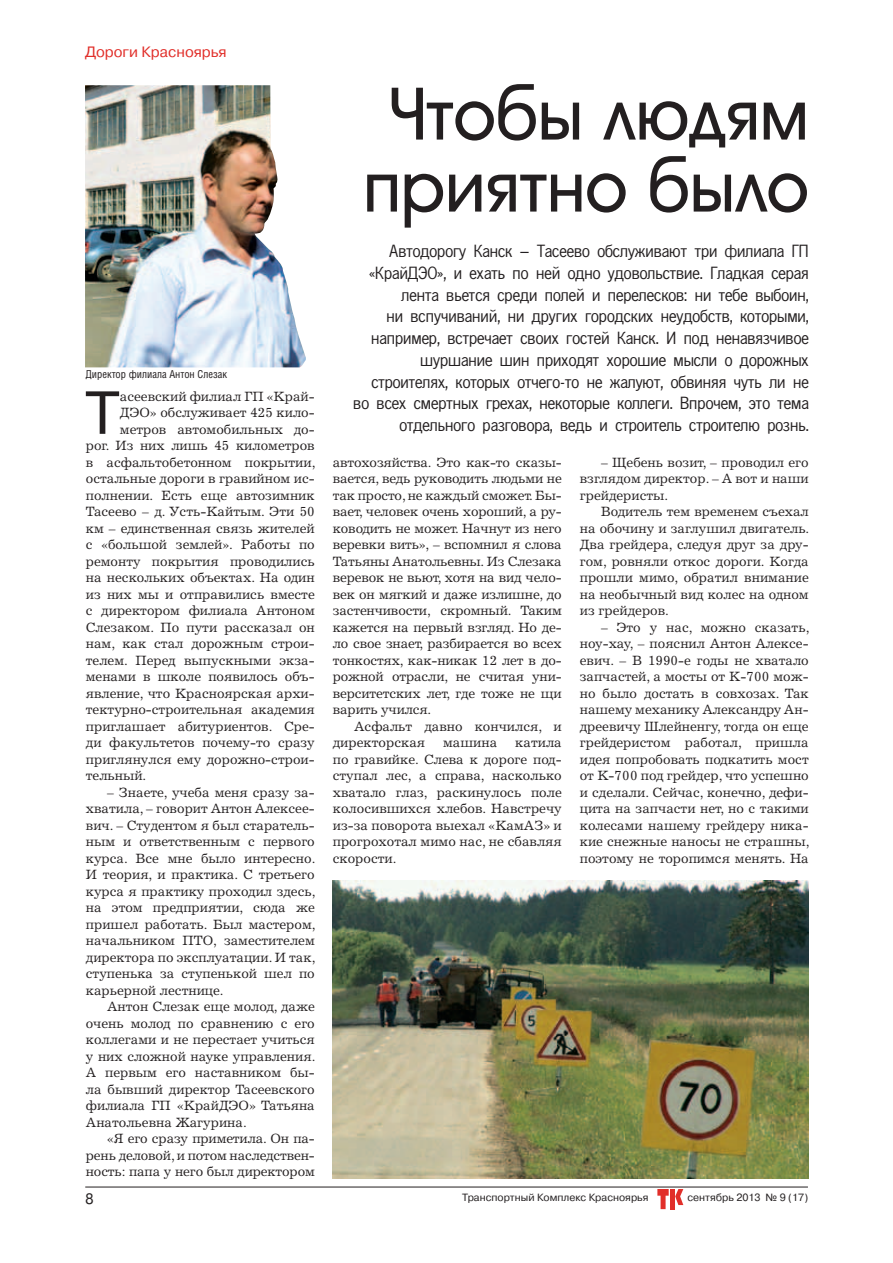
<style>
.page{position:relative;width:893px;height:1263px;background:#fff}
.page>*{position:absolute;margin:0;border:0;box-sizing:border-box;transform-origin:0 0}
.t1{font:72px/72px "zn Avante Bs";color:#231f20;text-align:center}
.t2{font:60.6px "zn Pragmatica";color:#231f20}
.t3{font:18px/21.8px "zn News Gothic";color:#231f20;text-align:right}
.t4{font:15px "zn Pragmatica";color:#e12f2a}
.t5{font:15px "zn Pragmatica";color:#231f20}
.t6{font:13.5px/16.5px "zn Excelsior";color:#231f20;text-align:justify}
.t7{font:10.5px "zn Pragmatica";color:#231f20}
.t8{font:10.5px "zn Letterica";color:#231f20}
</style>
<div class="page">
<hr style="left:85px;top:1187px;width:723px;height:1px;background:#231f20">
<svg style="left:657px;top:1189px;width:12px;height:20px"></svg>
<div style="left:670px;top:1189px;width:5px;height:20px;background:#e12f2a"></div>
<svg style="left:675px;top:1189px;width:8px;height:16px"></svg>
<img style="left:85px;top:85px;width:221px;height:282px">
<img style="left:333px;top:881px;width:476px;height:297px">
<p class="t4" style="left:85px;top:44px;width:143px">Дороги Красноярья</p>
<p class="t8" style="left:86px;top:367px;width:143px">Директор филиала Антон Слезак</p>
<h2 class="t2" style="left:85px;top:381px;width:36px">Т</h2>
<p class="t6" style="left:120px;top:388px;width:196px">асеевский филиал ГП «Край-</p>
<p class="t6" style="left:120px;top:404px;width:196px">ДЭО» обслуживает 425 кило-</p>
<p class="t6" style="left:120px;top:421px;width:196px">метров автомобильных до-</p>
<p class="t6" style="left:86px;top:437px;width:230px">рог. Из них лишь 45 километров</p>
<p class="t6" style="left:86px;top:454px;width:231px">в асфальтобетонном покрытии,</p>
<p class="t6" style="left:86px;top:470px;width:230px">остальные дороги в гравийном ис-</p>
<p class="t6" style="left:86px;top:487px;width:230px">полнении. Есть еще автозимник</p>
<p class="t6" style="left:86px;top:503px;width:230px">Тасеево – д. Усть-Кайтым. Эти 50</p>
<p class="t6" style="left:86px;top:520px;width:230px">км – единственная связь жителей</p>
<p class="t6" style="left:86px;top:536px;width:230px">с «большой землей». Работы по</p>
<p class="t6" style="left:86px;top:553px;width:230px">ремонту покрытия проводились</p>
<p class="t6" style="left:86px;top:569px;width:230px">на нескольких объектах. На один</p>
<p class="t6" style="left:86px;top:586px;width:230px">из них мы и отправились вместе</p>
<p class="t6" style="left:86px;top:602px;width:230px">с директором филиала Антоном</p>
<p class="t6" style="left:86px;top:619px;width:230px">Слезаком. По пути рассказал он</p>
<p class="t6" style="left:86px;top:635px;width:230px">нам, как стал дорожным строи-</p>
<p class="t6" style="left:86px;top:652px;width:230px">телем. Перед выпускными экза-</p>
<p class="t6" style="left:86px;top:668px;width:230px">менами в школе появилось объ-</p>
<p class="t6" style="left:86px;top:685px;width:230px">явление, что Красноярская архи-</p>
<p class="t6" style="left:86px;top:701px;width:230px">тектурно-строительная академия</p>
<p class="t6" style="left:86px;top:718px;width:230px">приглашает абитуриентов. Сре-</p>
<p class="t6" style="left:86px;top:734px;width:230px">ди факультетов почему-то сразу</p>
<p class="t6" style="left:86px;top:751px;width:230px">приглянулся ему дорожно-строи-</p>
<p class="t6" style="left:86px;top:767px;width:62px">тельный.</p>
<p class="t6" style="left:86px;top:784px;width:231px;text-indent:21px">– Знаете, учеба меня сразу за&shy;хватила, – говорит Антон Алексее&shy;вич. – Студентом я был старатель&shy;ным и ответственным с первого курса. Все мне было интересно.<br>И теория, и практика. С третьего курса я практику проходил здесь, на этом предприятии, сюда же пришел работать. Был мастером, начальником ПТО, заместителем директора по эксплуатации. И так, ступенька за ступенькой шел по карьерной лестнице.</p>
<p class="t6" style="left:86px;top:998px;width:231px;text-indent:21px">Антон Слезак еще молод, даже очень молод по сравнению с его коллегами и не перестает учиться у них сложной науке управления.<br>А первым его наставником бы&shy;ла бывший директор Тасеевского филиала ГП «КрайДЭО» Татьяна Анатольевна Жагурина.</p>
<p class="t6" style="left:86px;top:1130px;width:230px;text-indent:21px">«Я его сразу приметила. Он па&shy;рень деловой, и потом наследствен&shy;ность: папа у него был директором</p>
<h1 class="t1" style="left:363px;top:79px;width:447px">Чтобы людям приятно было</h1>
<p class="t3" style="left:353px;top:240px;width:457px">Автодорогу Канск – Тасеево обслуживают три филиала ГП «КрайДЭО», и ехать по ней одно удовольствие. Гладкая серая лента вьется среди полей и перелесков: ни тебе выбоин,<br>ни вспучиваний, ни других городских неудобств, которыми, например, встречает своих гостей Канск. И под ненавязчивое шуршание шин приходят хорошие мысли о дорожных строителях, которых отчего-то не жалуют, обвиняя чуть ли не во всех смертных грехах, некоторые коллеги. Впрочем, это тема отдельного разговора, ведь и строитель строителю рознь.</p>
<p class="t6" style="left:333px;top:454px;width:230px">автохозяйства. Это как-то сказы&shy;вается, ведь руководить людьми не так просто, не каждый сможет. Бы&shy;вает, человек очень хороший, а ру&shy;ководить не может. Начнут из него веревки вить», – вспомнил я слова Татьяны Анатольевны. Из Слезака веревок не вьют, хотя на вид чело&shy;век он мягкий и даже излишне, до застенчивости, скромный. Таким кажется на первый взгляд. Но де&shy;ло свое знает, разбирается во всех тонкостях, как-никак 12 лет в до&shy;рожной отрасли, не считая уни&shy;верситетских лет, где тоже не щи варить учился.</p>
<p class="t6" style="left:333px;top:718px;width:230px;text-indent:21px">Асфальт давно кончился, и директорская</p>
<p class="t6" style="left:333px;top:734px;width:230px;text-indent:182px">катила по гравийке. Слева к дороге под&shy;ступал лес, а справа, насколько хватало глаз, раскинулось поле колосившихся хлебов. Навстречу из-за поворота выехал «КамАЗ» и прогрохотал мимо нас, не сбавляя скорости.</p>
<p class="t6" style="left:443px;top:734px;width:56px">машина</p>
<p class="t6" style="left:580px;top:454px;width:230px;text-indent:21px">– Щебень возит, – проводил его взглядом директор. – А вот и наши грейдеристы.</p>
<p class="t6" style="left:580px;top:503px;width:231px;text-indent:21px">Водитель тем временем съехал на обочину и заглушил двигатель.<br>Два грейдера, следуя друг за дру&shy;гом, ровняли откос дороги. Когда прошли мимо, обратил внимание на необычный вид колес на одном из грейдеров.</p>
<p class="t6" style="left:580px;top:619px;width:231px;text-indent:21px">– Это у нас, можно сказать, ноу-хау, – пояснил Антон Алексе&shy;евич. – В 1990-е годы не хватало запчастей, а мосты от К-700 мож&shy;но было достать в совхозах. Так нашему механику Александру Ан&shy;дреевичу Шлейненгу, тогда он еще грейдеристом работал, пришла идея попробовать подкатить мост от К-700 под грейдер, что успешно и сделали. Сейчас, конечно, дефи&shy;цита на запчасти нет, но с такими колесами нашему грейдеру ника&shy;кие снежные наносы не страшны, поэтому не торопимся менять. На</p>
<p class="t5" style="left:85px;top:1190px;width:10px">8</p>
<p class="t7" style="left:462px;top:1191px;width:188px">Транспортный Комплекс Красноярья</p>
<p class="t7" style="left:687px;top:1191px;width:122px">сентябрь 2013 № 9 (17)</p>
</div>
